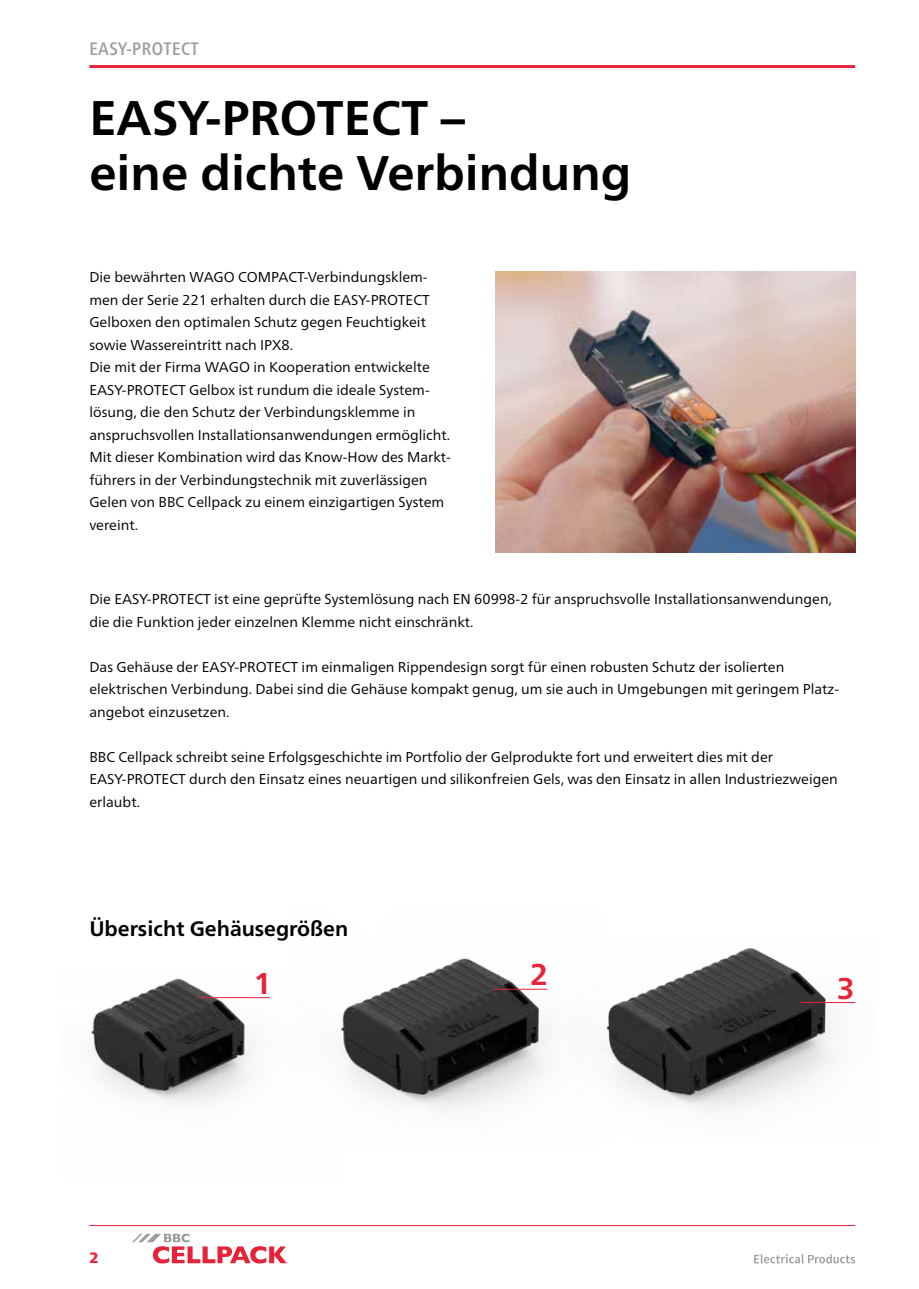
<style>
.page{position:relative;width:919px;height:1289px;background:#fff}
.page>*{position:absolute;margin:0;border:0;box-sizing:border-box;transform-origin:0 0}
.t1{font:700 48.6px/55.5px "Frutiger Neue LTW1 G";color:#000}
.t2{font:700 30px "Frutiger Neue LTW1 G";color:#e62338}
.t3{font:700 21px "Frutiger Neue LTW1 G";color:#000}
.t4{font:500 condensed 18px "Frutiger Neue LTW1 G";letter-spacing:.025em;color:#9d9d9c}
.t5{font:900 15px "Frutiger Neue LTW1 G";color:#e62338}
.t6{font:14.25px/22.5px "Frutiger Neue LTW1 G";color:#000}
</style>
<div class="page">
<img style="left:495px;top:271px;width:360px;height:281px">
<img style="left:606px;top:948px;width:250px;height:163px">
<img style="left:341px;top:958px;width:207px;height:153px">
<img style="left:91px;top:978px;width:250px;height:126px">
<hr style="left:89px;top:65px;width:766px;height:3px;background:#e62338">
<svg style="left:132px;top:1233px;width:155px;height:30px"></svg>
<svg style="left:754px;top:1254px;width:101px;height:9px"></svg>
<hr style="left:89px;top:1225px;width:766px;height:1px;background:#e62338">
<hr style="left:198px;top:997px;width:72px;height:1px;background:#e62338">
<hr style="left:493px;top:988px;width:54px;height:1px;background:#e62338">
<hr style="left:801px;top:1002px;width:54px;height:1px;background:#e62338">
<p class="t4" style="left:89px;top:36px;width:111px">EASY-PROTECT</p>
<h1 class="t1" style="left:89px;top:87px;width:543px">EASY-PROTECT –<br>eine dichte Verbindung</h1>
<p class="t6" style="left:89px;top:265px;width:363px">Die bewährten WAGO COMPACT-Verbindungsklem&shy;men der Serie 221 erhalten durch die EASY-PROTECT Gelboxen den optimalen Schutz gegen Feuchtigkeit sowie Wassereintritt nach IPX8.<br>Die mit der Firma WAGO in Kooperation entwickelte EASY-PROTECT Gelbox ist rundum die ideale System&shy;lösung, die den Schutz der Verbindungsklemme in anspruchsvollen Installationsanwendungen ermöglicht.<br>Mit dieser Kombination wird das Know-How des Markt&shy;führers in der Verbindungstechnik mit zuverlässigen Gelen von BBC Cellpack zu einem einzigartigen System vereint.</p>
<p class="t6" style="left:89px;top:587px;width:744px">Die EASY-PROTECT ist eine geprüfte Systemlösung nach EN 60998-2 für anspruchsvolle Installationsanwendungen, die die Funktion jeder einzelnen Klemme nicht einschränkt.</p>
<p class="t6" style="left:89px;top:654px;width:751px">Das Gehäuse der EASY-PROTECT im einmaligen Rippendesign sorgt für einen robusten Schutz der isolierten elektrischen Verbindung. Dabei sind die Gehäuse kompakt genug, um sie auch in Umgebungen mit geringem Platz&shy;angebot einzusetzen.</p>
<p class="t6" style="left:89px;top:744px;width:750px">BBC Cellpack schreibt seine Erfolgsgeschichte im Portfolio der Gelprodukte fort und erweitert dies mit der<br>EASY-PROTECT durch den Einsatz eines neuartigen und silikonfreien Gels, was den Einsatz in allen Industriezweigen erlaubt.</p>
<h3 class="t3" style="left:89px;top:913px;width:260px">Übersicht Gehäusegrößen</h3>
<p class="t5" style="left:89px;top:1246px;width:11px">2</p>
<h2 class="t2" style="left:254px;top:961px;width:19px">1</h2>
<h2 class="t2" style="left:530px;top:953px;width:19px">2</h2>
<h2 class="t2" style="left:836px;top:966px;width:19px">3</h2>
</div>
